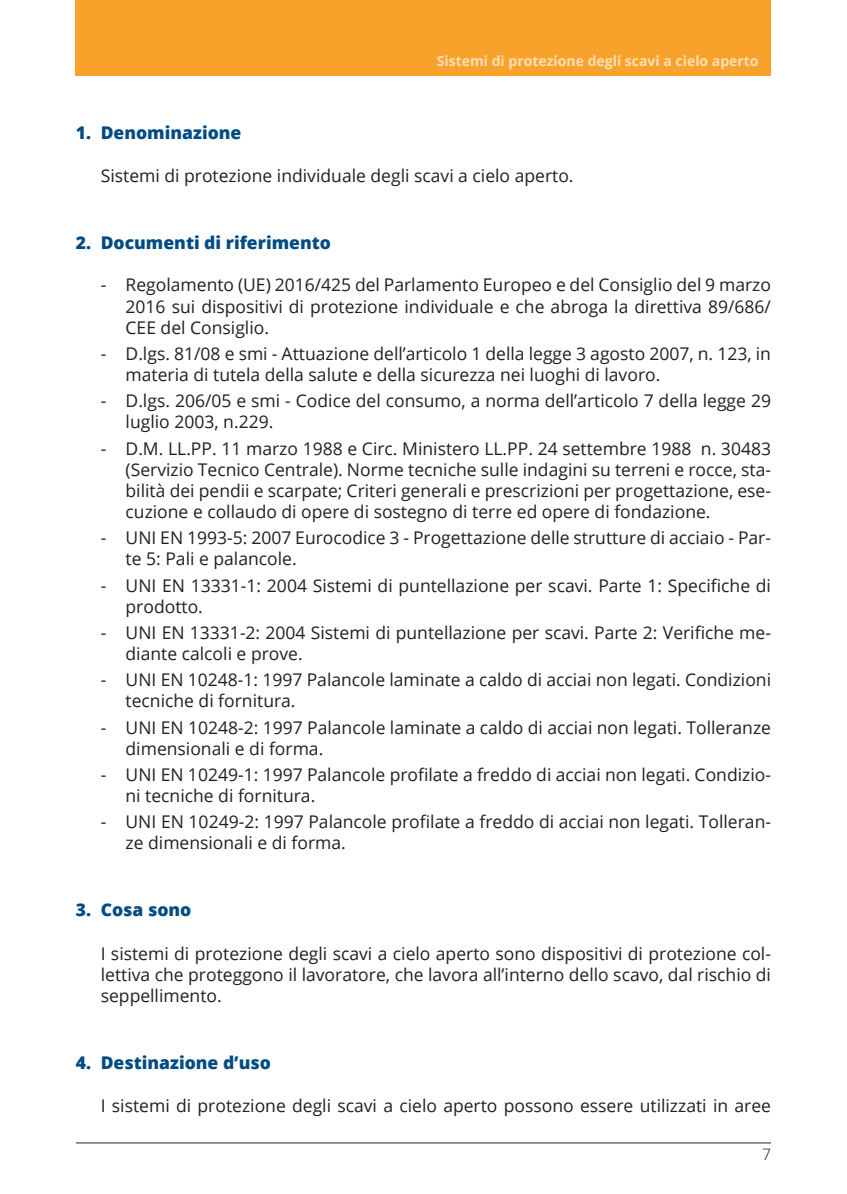
<style>
.page{position:relative;width:847px;height:1194px;background:#fff}
.page>*{position:absolute;margin:0;border:0;box-sizing:border-box;transform-origin:0 0}
.t1{font:17.5px/21.2px "Open Sans";color:#231f20}
.t2{font:800 17.5px "Open Sans";color:#004b84}
.t3{font:300 15.75px "Open Sans";color:#231f20}
.t4{font:700 14px "Open Sans";color:#fedfb9}
</style>
<div class="page">
<div style="left:76px;top:0;width:694px;height:76px;background:#f9a22b"></div>
<hr style="left:76px;top:1142px;width:694px;height:1px;background:#808285">
<p class="t4" style="left:436px;top:51px;width:323px">Sistemi di protezione degli scavi a cielo aperto</p>
<p class="t2" style="left:76px;top:119px;width:167px">1. Denominazione</p>
<p class="t1" style="left:101px;top:165px;width:474px">Sistemi di protezione individuale degli scavi a cielo aperto.</p>
<p class="t2" style="left:76px;top:229px;width:256px">2. Documenti di riferimento</p>
<p class="t1" style="left:125px;top:274px;width:646px;text-align:justify;text-indent:-25px">- Regolamento (UE) 2016/425 del Parlamento Europeo e del Consiglio del 9 marzo 2016 sui dispositivi di protezione individuale e che abroga la direttiva 89/686/ CEE</p>
<p class="t1" style="left:161px;top:316px;width:110px">del Consiglio.</p>
<p class="t1" style="left:125px;top:342px;width:646px;text-indent:-25px">- D.lgs. 81/08 e smi - Attuazione dell’articolo 1 della legge 3 agosto 2007, n. 123, in materia di tutela della salute e della sicurezza nei luoghi di lavoro.</p>
<p class="t1" style="left:125px;top:390px;width:646px;text-indent:-25px">- D.lgs. 206/05 e smi - Codice del consumo, a norma dell’articolo 7 della legge 29 luglio 2003, n.229.</p>
<p class="t1" style="left:125px;top:437px;width:646px;text-align:justify;text-indent:-25px">- D.M . LL.PP. 11 marzo 1988 e Circ. M inistero LL.PP. 24 settembre 1988 n. 30483 (Servizio Tecnico Centrale). N orme tecniche sulle indagini su terreni e rocce, sta&shy;bilità dei pendii e scarpate; Criteri generali e prescrizioni per progettazione, ese&shy;cuzione e collaudo di opere di sostegno di terre ed opere di fondazione.</p>
<p class="t1" style="left:125px;top:527px;width:646px;text-indent:-25px">- UNI EN 1993-5: 2007 Eurocodice 3 - Progettazione delle strutture di acciaio - Par&shy;te 5: Pali e palancole.</p>
<p class="t1" style="left:125px;top:574px;width:646px;text-indent:-25px">- UNI EN 13331-1: 2004 Sistemi di puntellazione per scavi. Parte 1: Specifiche di prodotto.</p>
<p class="t1" style="left:125px;top:621px;width:646px;text-indent:-25px">- UNI EN 13331-2: 2004 Sistemi di puntellazione per scavi. Parte 2: Verifiche me&shy;diante calcoli e prove.</p>
<p class="t1" style="left:125px;top:669px;width:646px;text-indent:-25px">- UNI EN 10248-1: 1997 Palancole laminate a caldo di acciai non legati. Condizioni tecniche di fornitura.</p>
<p class="t1" style="left:125px;top:716px;width:646px;text-indent:-25px">- UNI EN 10248-2: 1997 Palancole laminate a caldo di acciai non legati. Tolleranze dimensionali e di forma.</p>
<p class="t1" style="left:125px;top:763px;width:646px;text-indent:-25px">- UNI EN 10249-1: 1997 Palancole profilate a freddo di acciai non legati. Condizio&shy;ni tecniche di fornitura.</p>
<p class="t1" style="left:125px;top:810px;width:646px;text-indent:-25px">- UNI EN 10249-2: 1997 Palancole profilate a freddo di acciai non legati. Tolleran&shy;ze dimensionali e di forma.</p>
<p class="t2" style="left:76px;top:896px;width:117px">3. Cosa sono</p>
<p class="t1" style="left:101px;top:942px;width:671px;text-align:justify">I sistemi di protezione degli scavi a cielo aperto sono dispositivi di protezione col&shy;lettiva che proteggono il lavoratore, che lavora all’interno dello scavo, dal rischio di seppellimento.</p>
<p class="t2" style="left:76px;top:1049px;width:196px">4. Destinazione d’uso</p>
<p class="t1" style="left:101px;top:1094px;width:671px">I sistemi di protezione degli scavi a cielo aperto possono essere utilizzati in aree</p>
<p class="t3" style="left:761px;top:1143px;width:10px">7</p>
</div>
